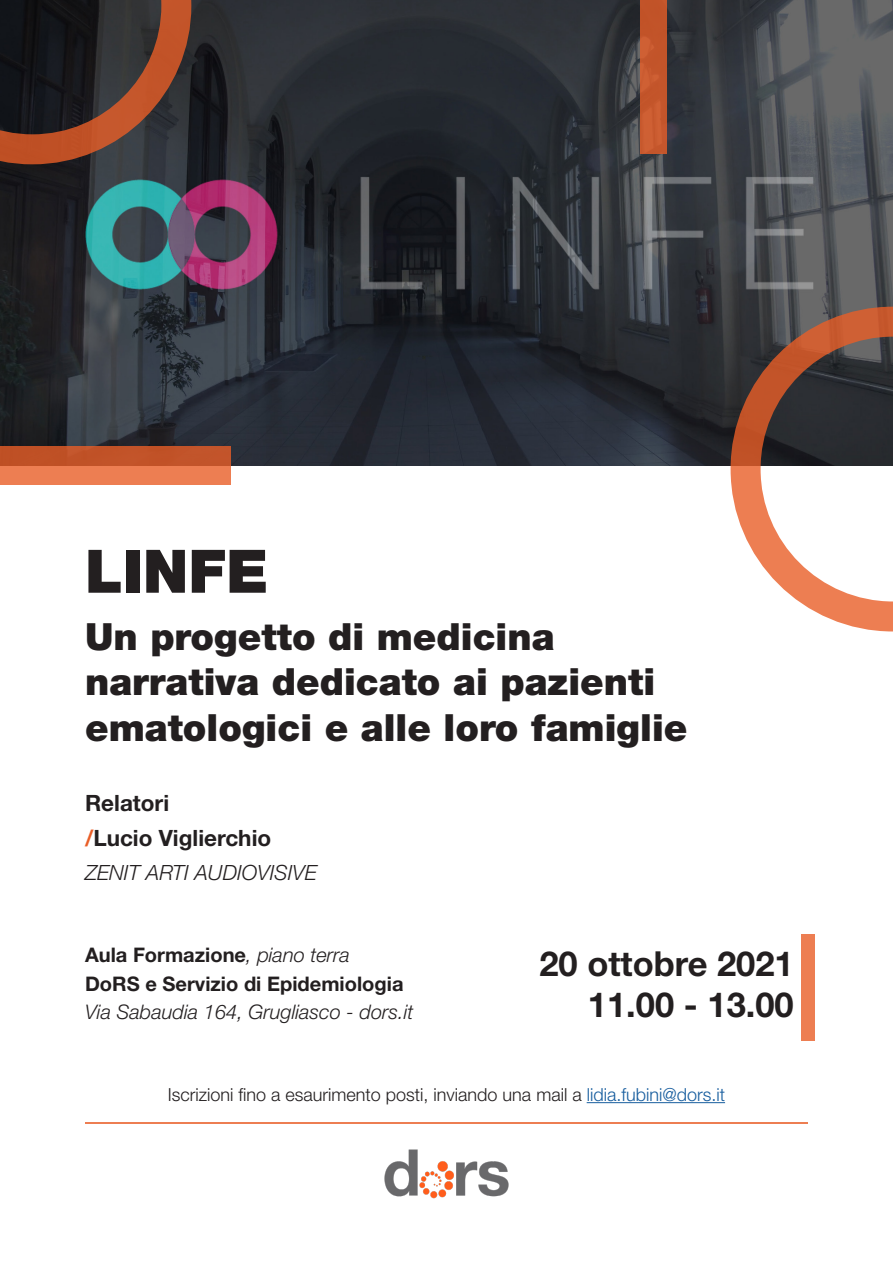
<style>
.page{position:relative;width:893px;height:1263px;background:#fff}
.page>*{position:absolute;margin:0;border:0;box-sizing:border-box;transform-origin:0 0}
.t1{font:900 60px "Helvetica Neue LT Std";color:#231f20}
.t2{font:900 37.5px/45px "Helvetica Neue LT Std";color:#231f20}
.t3{font:700 34.5px "Helvetica Neue LT Std";color:#231f20}
.t4{font:700 22.5px "Helvetica Neue LT Std";color:#231f20}
.t5{font:italic 300 21px "Helvetica Neue LT Std";color:#231f20}
.t6{font:700 20.1px "Helvetica Neue LT Std";color:#231f20}
.t7{font:italic 300 20.1px "Helvetica Neue LT Std";color:#231f20}
.t8{font:300 18px "Helvetica Neue LT Std";color:#231f20}
.s1{color:#e95e27}
.s2{font-weight:300;font-style:italic}
.s3{color:#175d9e}
</style>
<div class="page">
<img style="left:0;top:0;width:893px;height:466px">
<svg style="left:731px;top:307px;width:162px;height:324px"></svg>
<svg style="left:0;top:0;width:191px;height:164px;background:#4a3028"></svg>
<div style="left:641px;top:0;width:26px;height:153px;background:#c3552b"></div>
<hr style="left:85px;top:1122px;width:723px;height:1px;background:#e95e27">
<svg style="left:0;top:446px;width:231px;height:39px;background:#d6673c"></svg>
<hr style="left:587px;top:1102px;width:138px;height:1px;background:#175d9e">
<div style="left:801px;top:934px;width:13px;height:107px;background:#ed7e52"></div>
<img style="left:384px;top:1149px;width:125px;height:50px">
<p class="t1" style="left:85px;top:535px;width:185px">LINFE</p>
<p class="t2" style="left:85px;top:614px;width:604px">Un progetto di medicina narrativa dedicato ai pazienti ematologici e alle loro famiglie</p>
<p class="t4" style="left:85px;top:789px;width:86px">Relatori</p>
<p class="t4" style="left:85px;top:824px;width:188px"><span class="s1">/</span>Lucio Viglierchio</p>
<p class="t5" style="left:85px;top:860px;width:233px">ZENIT ARTI AUDIOVISIVE</p>
<p class="t6" style="left:85px;top:943px;width:267px">Aula Formazione<span class="s2">, piano terra</span></p>
<p class="t6" style="left:85px;top:971px;width:320px">DoRS e Servizio di Epidemiologia</p>
<p class="t7" style="left:85px;top:1000px;width:330px">Via Sabaudia 164, Grugliasco - dors.it</p>
<p class="t3" style="left:539px;top:942px;width:256px">20 ottobre 2021</p>
<p class="t3" style="left:588px;top:984px;width:207px">11.00 - 13.00</p>
<p class="t8" style="left:168px;top:1083px;width:559px">Iscrizioni fino a esaurimento posti, inviando una mail a <span class="s3">lidia.fubini@dors.it</span></p>
</div>
